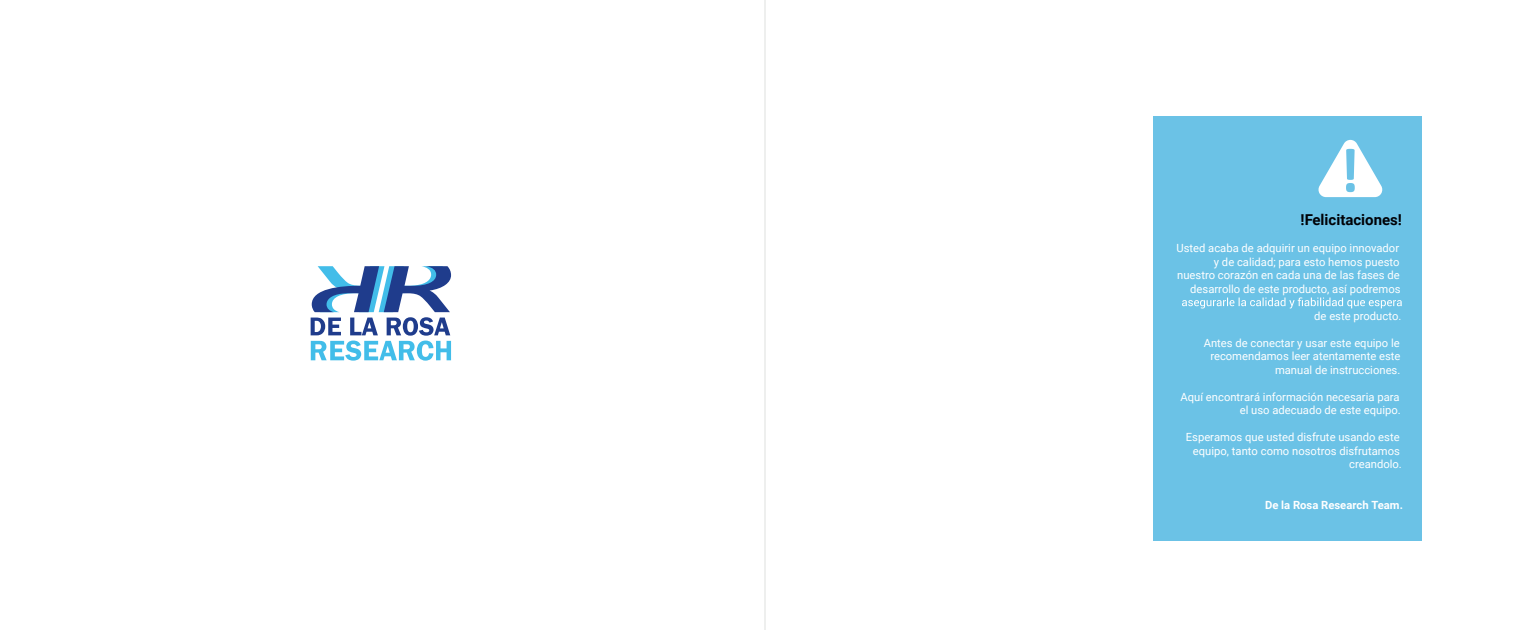
<style>
.page{position:relative;width:1530px;height:630px;background:#fff}
.page>*{position:absolute;margin:0;border:0;box-sizing:border-box;transform-origin:0 0}
.t1{font:700 15px "Roboto";color:#000207}
.t2{font:11.25px/13.5px "Roboto";color:#fff;text-align:right}
.t3{font:700 11.25px "Roboto";color:#fff}
</style>
<div class="page">
<hr style="left:764px;top:0;width:2px;height:630px;background:#e5e6e5">
<div style="left:1153px;top:116px;width:268px;height:424px;background:#6bc2e6"></div>
<svg style="left:311px;top:266px;width:140px;height:95px"></svg>
<svg style="left:1318px;top:140px;width:65px;height:57px"></svg>
<svg style="left:1182px;top:297px;width:220px;height:12px"></svg>
<h1 class="t1" style="left:1301px;top:209px;width:103px">!Felicitaciones!</h1>
<p class="t2" style="left:1176px;top:241px;width:226px">Usted acaba de adquirir un equipo innovador y de calidad; para esto hemos puesto nuestro corazón en cada una de las fases de desarrollo de este producto, así podremos</p>
<p class="t2" style="left:1314px;top:308px;width:89px">de este producto.</p>
<p class="t2" style="left:1204px;top:335px;width:198px">Antes de conectar y usar este equipo le recomendamos leer atentamente este manual de instrucciones.</p>
<p class="t2" style="left:1180px;top:389px;width:222px">Aquí encontrará información necesaria para el uso adecuado de este equipo.</p>
<p class="t2" style="left:1186px;top:430px;width:218px">Esperamos que usted disfrute usando este equipo, tanto como nosotros disfrutamos creandolo.</p>
<p class="t3" style="left:1265px;top:497px;width:139px">De la Rosa Research Team.</p>
</div>
